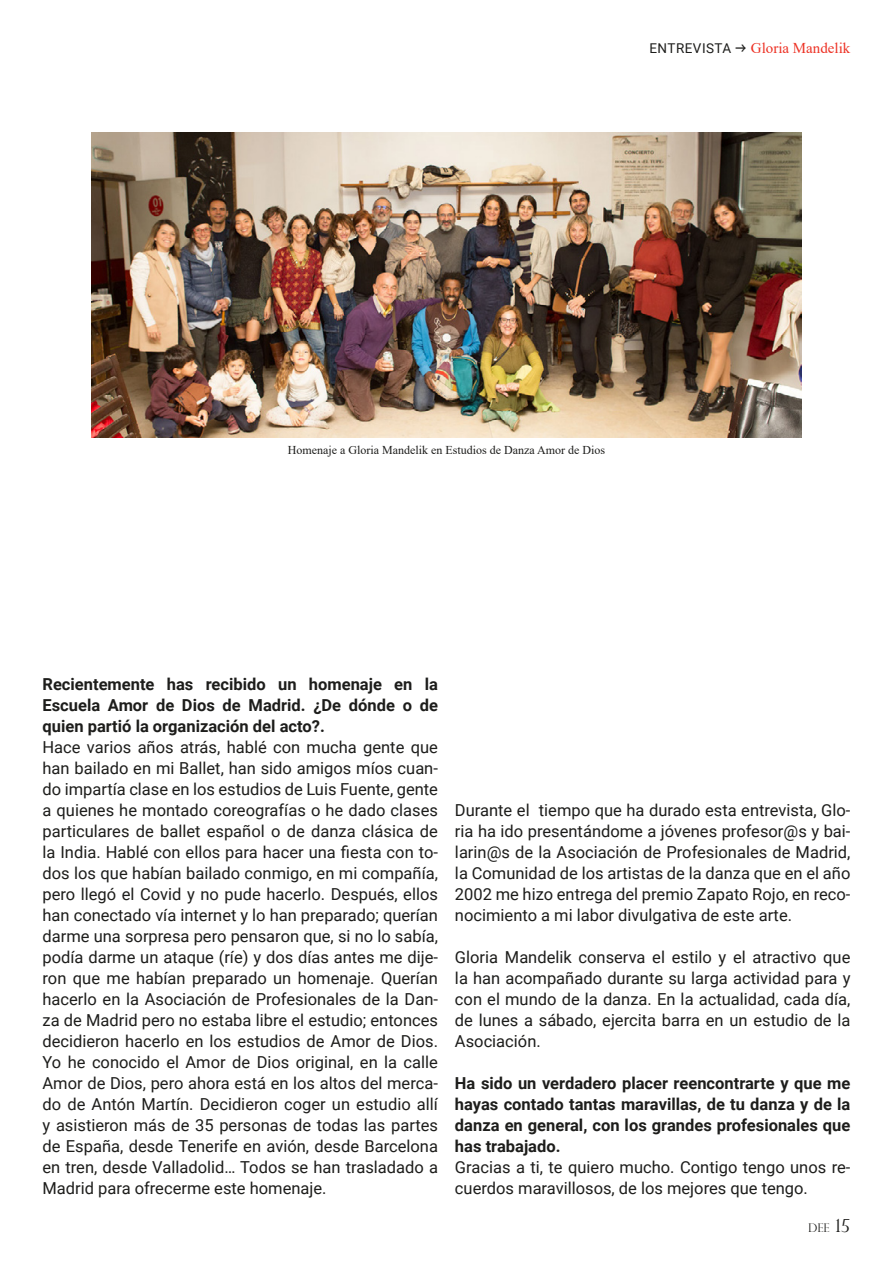
<style>
.page{position:relative;width:893px;height:1263px;background:#fff}
.page>*{position:absolute;margin:0;border:0;box-sizing:border-box;transform-origin:0 0}
.t1{font:16.5px/21px "Roboto";color:#1d1d1b;text-align:justify}
.t2{font:700 16.5px/21px "Roboto";color:#1d1d1b;text-align:justify}
.t3{font:15px "Times New Roman";color:#ed3225}
.t4{font:12px "Times New Roman";color:#1d1d1b}
.t5{font:300 12px "Perpetua Titling";color:#1d1d1b}
.s1{font-family:"Roboto";font-size:13.5px;color:#1d1d1b}
.s2{font-family:"Sharp Grotesk Book 20";font-size:13.5px;color:#1d1d1b}
.s3{font-size:18px}
</style>
<div class="page">
<img style="left:92px;top:133px;width:709px;height:305px">
<p class="t3" style="left:649px;top:38px;width:203px"><span class="s1">ENTREVISTA</span> <span class="s2">→</span> Gloria Mandelik</p>
<p class="t4" style="left:288px;top:442px;width:319px">Homenaje a Gloria Mandelik en Estudios de Danza Amor de Dios</p>
<p class="t2" style="left:43px;top:673px;width:397px">Recientemente has recibido un homenaje en la Escuela Amor de Dios de Madrid. ¿De dónde o de quien partió la organización del acto?.</p>
<p class="t1" style="left:43px;top:736px;width:397px">Hace varios años atrás, hablé con mucha gente que han bailado en mi Ballet, han sido amigos míos cuan&shy;do impartía clase en los estudios de Luis Fuente, gente a quienes he montado coreografías o he dado clases particulares de ballet español o de danza clásica de la India. Hablé con ellos para hacer una fiesta con to&shy;dos los que habían bailado conmigo, en mi compañía, pero llegó el Covid y no pude hacerlo. Después, ellos han conectado vía internet y lo han preparado; querían darme una sorpresa pero pensaron que, si no lo sabía, podía darme un ataque (ríe) y dos días antes me dije&shy;ron que me habían preparado un homenaje. Querían hacerlo en la Asociación de Profesionales de la Dan&shy;za de Madrid pero no estaba libre el estudio; entonces decidieron hacerlo en los estudios de Amor de Dios.<br>Yo he conocido el Amor de Dios original, en la calle Amor de Dios, pero ahora está en los altos del merca&shy;do de Antón Martín. Decidieron coger un estudio allí y asistieron más de 35 personas de todas las partes de España, desde Tenerife en avión, desde Barcelona en tren, desde Valladolid… Todos se han trasladado a Madrid para ofrecerme este homenaje.</p>
<p class="t1" style="left:455px;top:799px;width:397px">Durante el tiempo que ha durado esta entrevista, Glo&shy;ria ha ido presentándome a jóvenes profesor@s y bai&shy;larin@s de la Asociación de Profesionales de Madrid, la Comunidad de los artistas de la danza que en el año 2002 me hizo entrega del premio Zapato Rojo, en reco&shy;nocimiento a mi labor divulgativa de este arte.</p>
<p class="t1" style="left:455px;top:946px;width:397px">Gloria Mandelik conserva el estilo y el atractivo que la han acompañado durante su larga actividad para y con el mundo de la danza. En la actualidad, cada día, de lunes a sábado, ejercita barra en un estudio de la Asociación.</p>
<p class="t2" style="left:455px;top:1072px;width:397px">Ha sido un verdadero placer reencontrarte y que me hayas contado tantas maravillas, de tu danza y de la danza en general, con los grandes profesionales que has trabajado.</p>
<p class="t1" style="left:455px;top:1156px;width:397px">Gracias a ti, te quiero mucho. Contigo tengo unos re&shy;cuerdos maravillosos, de los mejores que tengo.</p>
<p class="t5" style="left:808px;top:1220px;width:44px">DEE <span class="s3">15</span></p>
</div>
